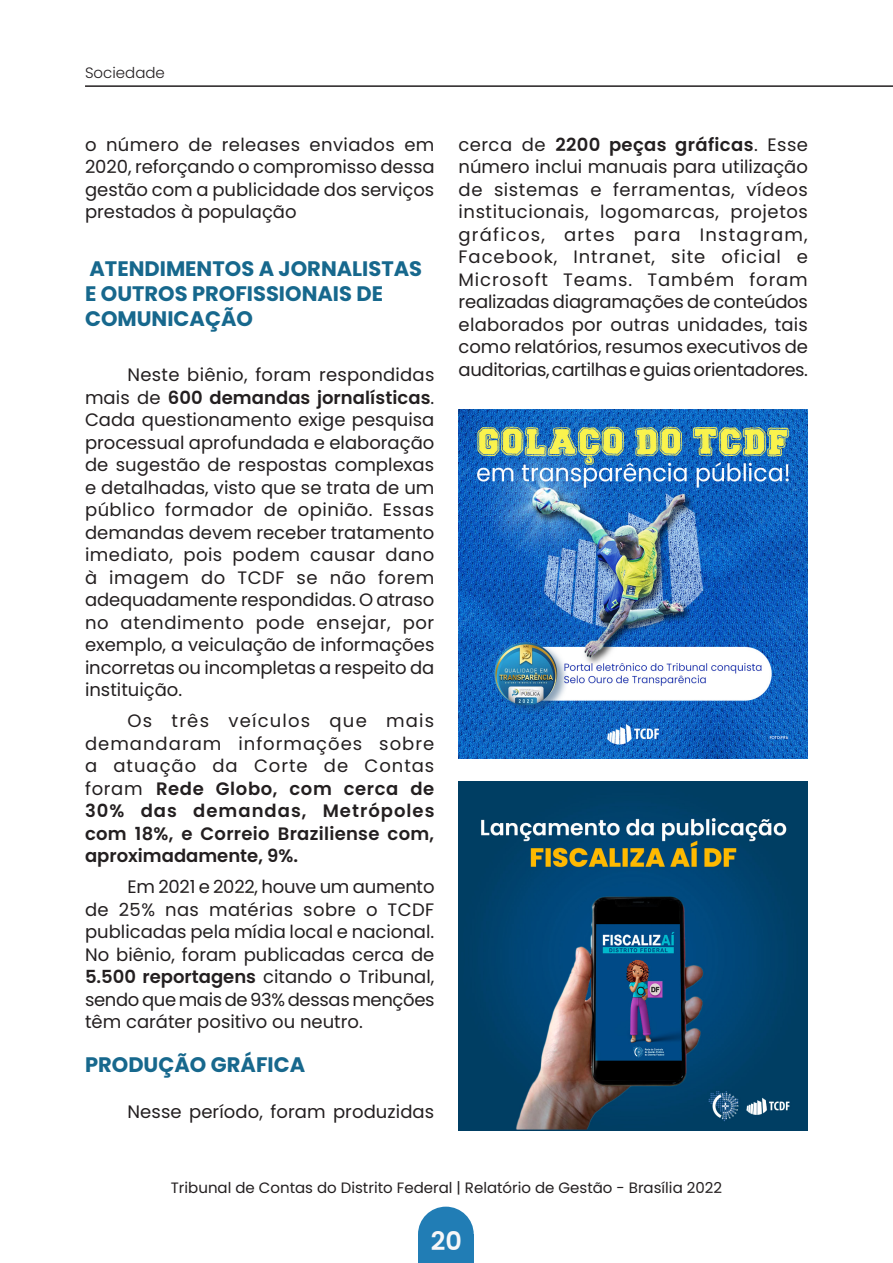
<style>
.page{position:relative;width:893px;height:1263px;background:#fff}
.page>*{position:absolute;margin:0;border:0;box-sizing:border-box;transform-origin:0 0}
.t1{font:600 25.5px "Poppins";color:#f7f7f8}
.TITULO{font:700 21px/25.2px "Poppins";color:#17688d}
.Texto_comum{font:18px/22.5px "Poppins";color:#231f20;text-align:justify}
.Texto_comum-2{font:600 18px/22.5px "Poppins";letter-spacing:.015em;color:#231f20;text-align:justify}
.t2{font:15px "Poppins";color:#231f20}
.t3{font:300 15px "Poppins";color:#231f20}
.s1{font-weight:600}
.s2{font-weight:400}
</style>
<div class="page">
<hr style="left:85px;top:85px;width:808px;height:2px;background:#231f20">
<div style="left:418px;top:1234px;width:56px;height:29px;background:#217db5"></div>
<div style="left:418px;top:1206px;width:56px;height:56px;background:#217db5;border-radius:50%"></div>
<img style="left:459px;top:409px;width:349px;height:350px">
<img style="left:459px;top:781px;width:349px;height:350px">
<p class="t3" style="left:85px;top:64px;width:81px">Sociedade</p>
<p class="Texto_comum" style="left:85px;top:133px;width:351px">o número de releases enviados em 2020, reforçando o compromisso dessa gestão com a publicidade dos serviços prestados à população</p>
<p class="TITULO" style="left:85px;top:256px;width:339px">ATENDIMENTOS A JORNALISTAS<br>E OUTROS PROFISSIONAIS DE<br>COMUNICAÇÃO</p>
<p class="Texto_comum" style="left:85px;top:364px;width:351px;text-indent:43px">Neste biênio, foram respondidas mais de <span class="s1">600 demandas jornalísticas</span>.<br>Cada questionamento exige pesquisa processual aprofundada e elaboração de sugestão de respostas complexas e detalhadas, visto que se trata de um público formador de opinião. Essas demandas devem receber tratamento imediato, pois podem causar dano à imagem do TCDF se não forem adequadamente respondidas. O atraso no atendimento pode ensejar, por exemplo, a veiculação de informações incorretas ou incompletas a respeito da instituição.</p>
<p class="Texto_comum-2" style="left:85px;top:710px;width:351px;text-indent:43px"><span class="s2">Os três veículos que mais demandaram informações sobre a atuação da Corte de Contas foram</span> Rede Globo, com cerca de 30% das demandas, Metrópoles com 18%, e Correio Braziliense com, aproximadamente, 9%.</p>
<p class="Texto_comum" style="left:85px;top:876px;width:351px;text-indent:43px">Em 2021 e 2022, houve um aumento de 25% nas matérias sobre o TCDF publicadas pela mídia local e nacional.<br>No biênio, foram publicadas cerca de <span class="s1">5.500 reportagens</span> citando o Tribunal, sendo que mais de 93% dessas menções têm caráter positivo ou neutro.</p>
<p class="TITULO" style="left:85px;top:1052px;width:222px">PRODUÇÃO GRÁFICA</p>
<p class="Texto_comum" style="left:128px;top:1100px;width:308px">Nesse período, foram produzidas</p>
<p class="Texto_comum" style="left:459px;top:133px;width:351px">cerca de <span class="s1">2200 peças gráficas</span>. Esse número inclui manuais para utilização de sistemas e ferramentas, vídeos institucionais, logomarcas, projetos gráficos, artes para Instagram, Facebook, Intranet, site oficial e Microsoft Teams. Também foram realizadas diagramações de conteúdos elaborados por outras unidades, tais como relatórios, resumos executivos de auditorias, cartilhas e guias orientadores.</p>
<p class="t2" style="left:171px;top:1179px;width:553px">Tribunal de Contas do Distrito Federal | Relatório de Gestão - Brasília 2022</p>
<h1 class="t1" style="left:431px;top:1227px;width:33px">20</h1>
</div>
